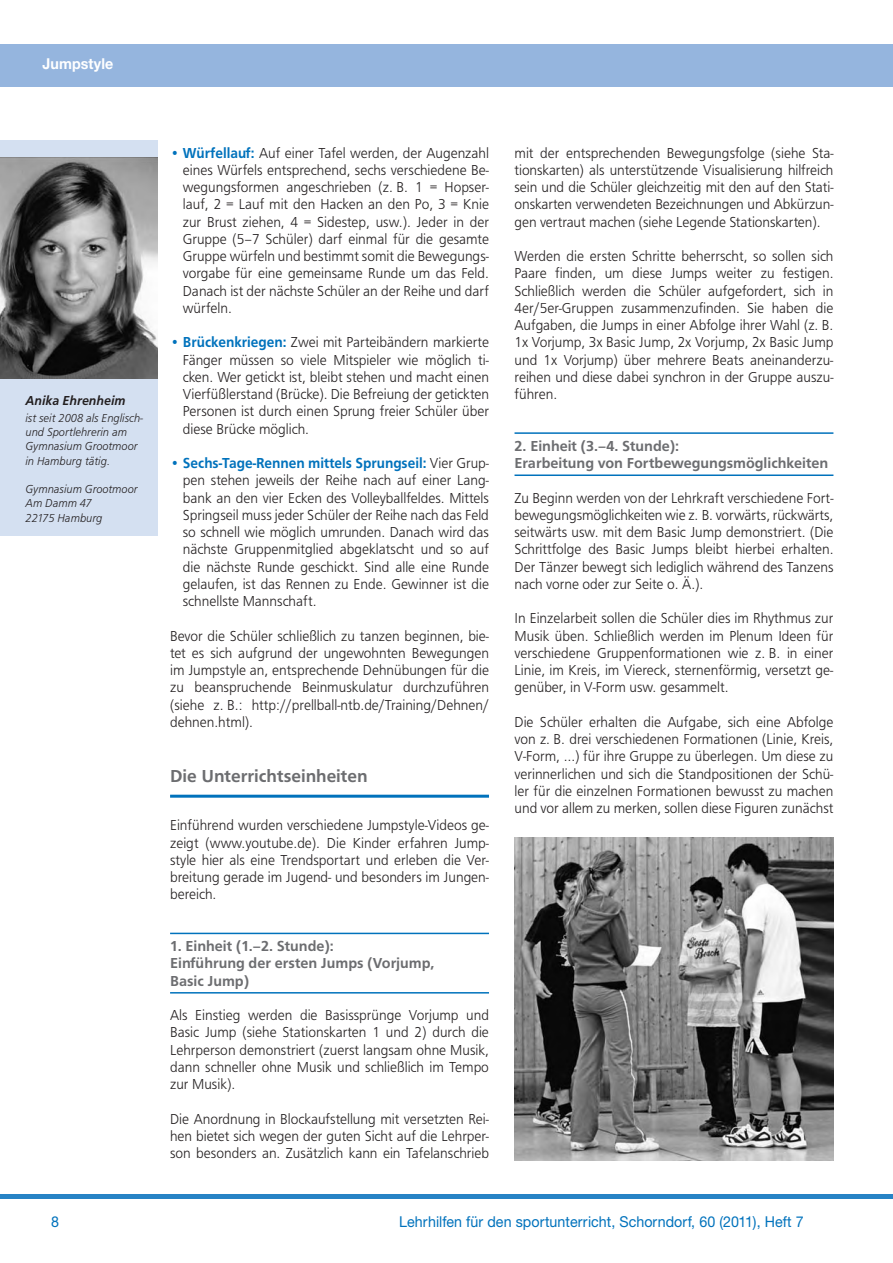
<style>
.page{position:relative;width:893px;height:1263px;background:#fff}
.page>*{position:absolute;margin:0;border:0;box-sizing:border-box;transform-origin:0 0}
.t1{font:500 18px "Frutus T";color:#6c6d70}
.t2{font:300 15px/17.2px "Frutus T";color:#231f20;text-align:justify;scale:.95 1}
.t3{font:500 15px/17.2px "Frutus T";color:#6c6d70}
.t4{font:15px "Helvetica Neue CE";letter-spacing:.005em;color:#0072bc;scale:.95 1}
.t5{font:700 15px "Helvetica Neue CE";letter-spacing:.005em;color:#fff;scale:.95 1}
.t6{font:italic 500 13.5px "Frutus T";letter-spacing:.005em;color:#231f20;scale:.95 1}
.t7{font:italic 300 12px/14.2px "Frutus T";letter-spacing:.005em;color:#231f20;scale:.95 1}
.s1{color:#0072bc}
.s2{font-weight:500;color:#0072bc}
</style>
<div class="page">
<div style="left:0;top:44px;width:893px;height:43px;background:#95b5de"></div>
<div style="left:0;top:1194px;width:893px;height:5px;background:#2783c5"></div>
<hr style="left:170px;top:795px;width:319px;height:3px;background:#0072bc">
<hr style="left:170px;top:933px;width:319px;height:1px;background:#0072bc">
<hr style="left:170px;top:992px;width:319px;height:1px;background:#0072bc">
<hr style="left:514px;top:432px;width:319px;height:2px;background:#0072bc">
<hr style="left:514px;top:474px;width:319px;height:2px;background:#0072bc">
<img style="left:514px;top:838px;width:319px;height:323px">
<div style="left:0;top:140px;width:157px;height:396px;background:#d4e0f1"></div>
<img style="left:0;top:157px;width:157px;height:221px">
<p class="t5" style="left:43px;top:54px;width:76px">Jumpstyle</p>
<p class="t6" style="left:26px;top:393px;width:107px">Anika Ehrenheim</p>
<p class="t7" style="left:26px;top:411px;width:125px">ist seit 2008 als Englisch&shy;und Sportlehrerin am<br>Gymnasium Grootmoor in Hamburg tätig.</p>
<p class="t7" style="left:26px;top:482px;width:120px">Gymnasium Grootmoor<br>Am Damm 47<br>22175 Hamburg</p>
<p class="t2" style="left:183px;top:144px;width:324px;text-indent:-13px"><span class="s1">•</span> <span class="s2">Würfellauf:</span> Auf einer Tafel werden, der Augenzahl eines Würfels entsprechend, sechs verschiedene Be&shy;wegungsformen angeschrieben (z. B. 1 = Hopser&shy;lauf, 2 = Lauf mit den Hacken an den Po, 3 = Knie zur Brust ziehen, 4 = Sidestep, usw.). Jeder in der Gruppe (5–7 Schüler) darf einmal für die gesamte Gruppe würfeln und bestimmt somit die Bewegungs&shy;vorgabe für eine gemeinsame Runde um das Feld.<br>Danach ist der nächste Schüler an der Reihe und darf würfeln.</p>
<p class="t2" style="left:183px;top:333px;width:324px;text-indent:-13px"><span class="s1">•</span> <span class="s2">Brückenkriegen:</span> Zwei mit Parteibändern markierte Fänger müssen so viele Mitspieler wie möglich ti&shy;cken. Wer getickt ist, bleibt stehen und macht einen Vierfüßlerstand (Brücke). Die Befreiung der getickten Personen ist durch einen Sprung freier Schüler über diese Brücke möglich.</p>
<p class="t2" style="left:183px;top:454px;width:324px;text-indent:-13px"><span class="s1">•</span> <span class="s2">Sechs-Tage-Rennen mittels Sprungseil:</span> Vier Grup&shy;pen stehen jeweils der Reihe nach auf einer Lang&shy;bank an den vier Ecken des Volleyballfeldes. Mittels Springseil muss jeder Schüler der Reihe nach das Feld so schnell wie möglich umrunden. Danach wird das nächste Gruppenmitglied abgeklatscht und so auf die nächste Runde geschickt. Sind alle eine Runde gelaufen, ist das Rennen zu Ende. Gewinner ist die schnellste Mannschaft.</p>
<p class="t2" style="left:170px;top:627px;width:337px">Bevor die Schüler schließlich zu tanzen beginnen, bie&shy;tet es sich aufgrund der ungewohnten Bewegungen im Jumpstyle an, entsprechende Dehnübungen für die zu beanspruchende Beinmuskulatur durchzuführen (siehe z. B.: http://prellball-ntb.de/Training/Dehnen/ dehnen.html).</p>
<p class="t1" style="left:170px;top:765px;width:199px">Die Unterrichtseinheiten</p>
<p class="t2" style="left:170px;top:816px;width:337px">Einführend wurden verschiedene Jumpstyle-Videos ge&shy;zeigt (www.youtube.de). Die Kinder erfahren Jump&shy;style hier als eine Trendsportart und erleben die Ver&shy;breitung gerade im Jugend- und besonders im Jungen&shy;bereich.</p>
<p class="t3" style="left:170px;top:937px;width:266px">1. Einheit (1.–2. Stunde):<br>Einführung der ersten Jumps (Vorjump,<br>Basic Jump)</p>
<p class="t2" style="left:170px;top:1006px;width:337px">Als Einstieg werden die Basissprünge Vorjump und Basic Jump (siehe Stationskarten 1 und 2) durch die Lehrperson demonstriert (zuerst langsam ohne Musik, dann schneller ohne Musik und schließlich im Tempo zur Musik).</p>
<p class="t2" style="left:170px;top:1110px;width:337px">Die Anordnung in Blockaufstellung mit versetzten Rei&shy;hen bietet sich wegen der guten Sicht auf die Lehrper&shy;son besonders an. Zusätzlich kann ein Tafelanschrieb</p>
<p class="t2" style="left:514px;top:144px;width:337px">mit der entsprechenden Bewegungsfolge (siehe Sta&shy;tionskarten) als unterstützende Visualisierung hilfreich sein und die Schüler gleichzeitig mit den auf den Stati&shy;onskarten verwendeten Bezeichnungen und Abkürzun&shy;gen vertraut machen (siehe Legende Stationskarten).</p>
<p class="t2" style="left:514px;top:247px;width:337px">Werden die ersten Schritte beherrscht, so sollen sich Paare finden, um diese Jumps weiter zu festigen.<br>Schließlich werden die Schüler aufgefordert, sich in 4er/5er-Gruppen zusammenzufinden. Sie haben die Aufgaben, die Jumps in einer Abfolge ihrer Wahl (z. B.<br>1x Vorjump, 3x Basic Jump, 2x Vorjump, 2x Basic Jump und 1x Vorjump) über mehrere Beats aneinanderzu&shy;reihen und diese dabei synchron in der Gruppe auszu&shy;führen.</p>
<p class="t3" style="left:514px;top:437px;width:315px">2. Einheit (3.–4. Stunde):<br>Erarbeitung von Fortbewegungsmöglichkeiten</p>
<p class="t2" style="left:514px;top:489px;width:337px">Zu Beginn werden von der Lehrkraft verschiedene Fort&shy;bewegungsmöglichkeiten wie z. B. vorwärts, rückwärts, seitwärts usw. mit dem Basic Jump demonstriert. (Die Schrittfolge des Basic Jumps bleibt hierbei erhalten.<br>Der Tänzer bewegt sich lediglich während des Tanzens nach vorne oder zur Seite o. Ä.).</p>
<p class="t2" style="left:514px;top:609px;width:337px">In Einzelarbeit sollen die Schüler dies im Rhythmus zur Musik üben. Schließlich werden im Plenum Ideen für verschiedene Gruppenformationen wie z. B. in einer Linie, im Kreis, im Viereck, sternenförmig, versetzt ge&shy;genüber, in V-Form usw. gesammelt.</p>
<p class="t2" style="left:514px;top:713px;width:337px">Die Schüler erhalten die Aufgabe, sich eine Abfolge von z. B. drei verschiedenen Formationen (Linie, Kreis, V-Form, …) für ihre Gruppe zu überlegen. Um diese zu verinnerlichen und sich die Standpositionen der Schü&shy;ler für die einzelnen Formationen bewusst zu machen und vor allem zu merken, sollen diese Figuren zunächst</p>
<p class="t4" style="left:51px;top:1213px;width:10px">8</p>
<p class="t4" style="left:399px;top:1213px;width:427px">Lehrhilfen für den sportunterricht, Schorndorf, 60 (2011), Heft 7</p>
</div>
